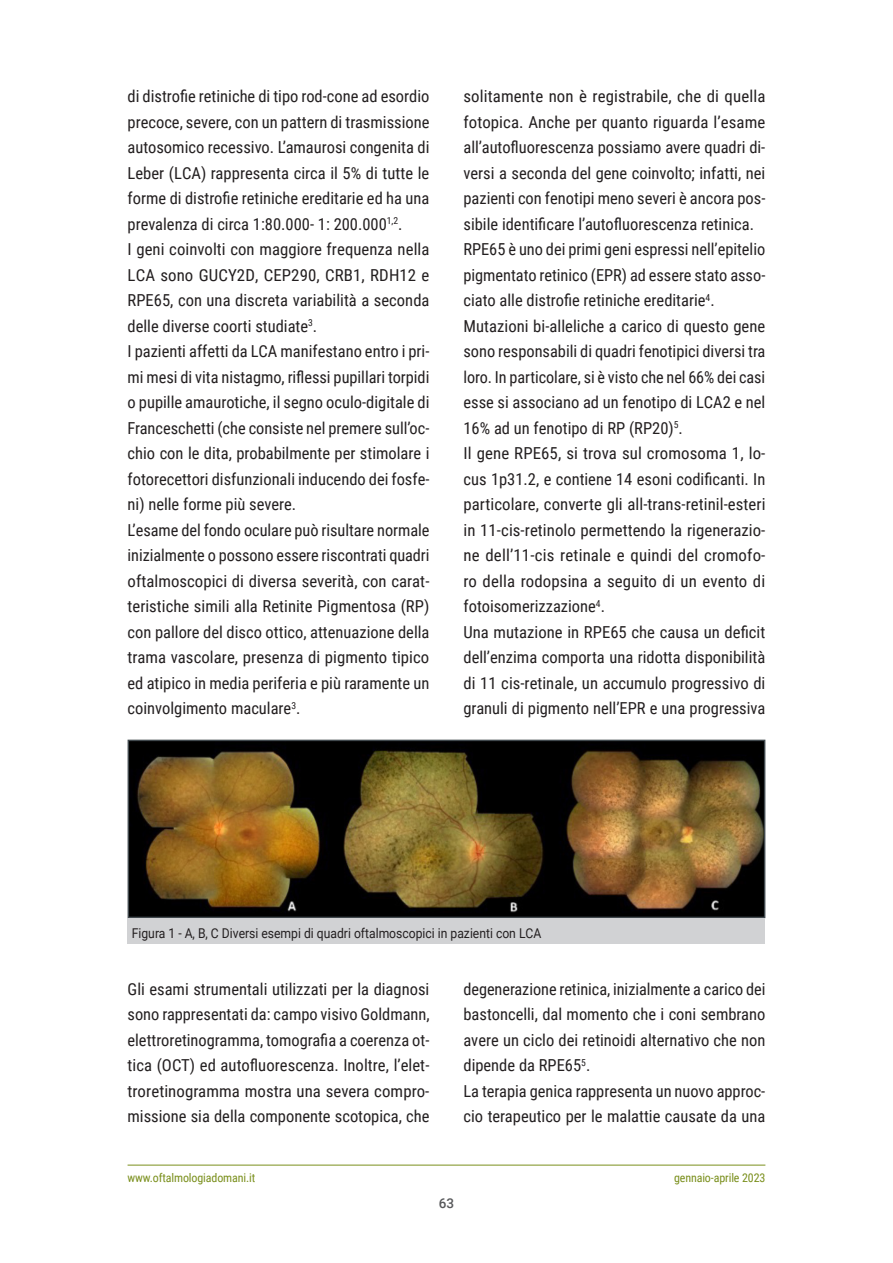
<style>
.page{position:relative;width:893px;height:1263px;background:#fff}
.page>*{position:absolute;margin:0;border:0;box-sizing:border-box;transform-origin:0 0}
.t1{font:16.5px/25.5px "Roboto Condensed";color:#231f20}
.t2{font:13.5px "Roboto";color:#231f20;scale:.9 1}
.t3{font:500 13.5px "Roboto";color:#57585a}
.t4{font:12px "Roboto Condensed";letter-spacing:-.01em;color:#7a8f1c}
</style>
<div class="page">
<hr style="left:128px;top:1165px;width:637px;height:1px;background:#7a8f1c">
<img style="left:131px;top:743px;width:631px;height:172px">
<div style="left:128px;top:740px;width:637px;height:178px;border:2px solid #41494e"></div>
<div style="left:128px;top:918px;width:637px;height:26px;background:#d1d2d4"></div>
<p class="t1" style="left:128px;top:83px;width:304px">di distrofie retiniche di tipo rod-cone ad esordio precoce, severe, con un pattern di trasmissione autosomico recessivo. L’amaurosi congenita di Leber (LCA) rappresenta circa il 5% di tutte le forme di distrofie retiniche ereditarie ed ha una prevalenza di circa 1:80.000- 1: 200.000<sup>1,2</sup>.<br>I geni coinvolti con maggiore frequenza nella LCA sono GUCY2D, CEP290, CRB1, RDH12 e RPE65, con una discreta variabilità a seconda delle diverse coorti studiate<sup>3</sup>.<br>I pazienti affetti da LCA manifestano entro i pri&shy;mi mesi di vita nistagmo, riflessi pupillari torpidi o pupille amaurotiche, il segno oculo-digitale di Franceschetti (che consiste nel premere sull’oc&shy;chio con le dita, probabilmente per stimolare i fotorecettori disfunzionali inducendo dei fosfe&shy;ni) nelle forme più severe.<br>L’esame del fondo oculare può risultare normale inizialmente o possono essere riscontrati quadri oftalmoscopici di diversa severità, con carat&shy;teristiche simili alla Retinite Pigmentosa (RP) con pallore del disco ottico, attenuazione della trama vascolare, presenza di pigmento tipico ed atipico in media periferia e più raramente un coinvolgimento maculare<sup>3</sup>.</p>
<p class="t1" style="left:463px;top:83px;width:303px">solitamente non è registrabile, che di quella fotopica. Anche per quanto riguarda l’esame all’autofluorescenza possiamo avere quadri di&shy;versi a seconda del gene coinvolto; infatti, nei pazienti con fenotipi meno severi è ancora pos&shy;sibile identificare l’autofluorescenza retinica.<br>RPE65 è uno dei primi geni espressi nell’epitelio pigmentato retinico (EPR) ad essere stato asso&shy;ciato alle distrofie retiniche ereditarie<sup>4</sup>.<br>Mutazioni bi-alleliche a carico di questo gene sono responsabili di quadri fenotipici diversi tra loro. In particolare, si è visto che nel 66% dei casi esse si associano ad un fenotipo di LCA2 e nel 16% ad un fenotipo di RP (RP20)<sup>5</sup>.<br>Il gene RPE65, si trova sul cromosoma 1, lo&shy;cus 1p31.2, e contiene 14 esoni codificanti. In particolare, converte gli all-trans-retinil-esteri in 11-cis-retinolo permettendo la rigenerazio&shy;ne dell’11-cis retinale e quindi del cromofo&shy;ro della rodopsina a seguito di un evento di fotoisomerizzazione<sup>4</sup>.<br>Una mutazione in RPE65 che causa un deficit dell’enzima comporta una ridotta disponibilità di 11 cis-retinale, un accumulo progressivo di granuli di pigmento nell’EPR e una progressiva</p>
<p class="t2" style="left:132px;top:924px;width:457px">Figura 1 - A, B, C Diversi esempi di quadri oftalmoscopici in pazienti con LCA</p>
<p class="t1" style="left:128px;top:975px;width:303px;text-align:justify">Gli esami strumentali utilizzati per la diagnosi sono rappresentati da: campo visivo Goldmann, elettroretinogramma, tomografia a coerenza ot&shy;tica (OCT) ed autofluorescenza. Inoltre, l’elet&shy;troretinogramma mostra una severa compro&shy;missione sia della componente scotopica, che</p>
<p class="t1" style="left:463px;top:975px;width:304px">degenerazione retinica, inizialmente a carico dei bastoncelli, dal momento che i coni sembrano avere un ciclo dei retinoidi alternativo che non dipende da RPE65<sup>5</sup>.<br>La terapia genica rappresenta un nuovo approc&shy;cio terapeutico per le malattie causate da una</p>
<p class="t4" style="left:128px;top:1169px;width:129px">www.oftalmologiadomani.it</p>
<p class="t4" style="left:674px;top:1169px;width:93px">gennaio-aprile 2023</p>
<p class="t3" style="left:439px;top:1194px;width:17px">63</p>
</div>
